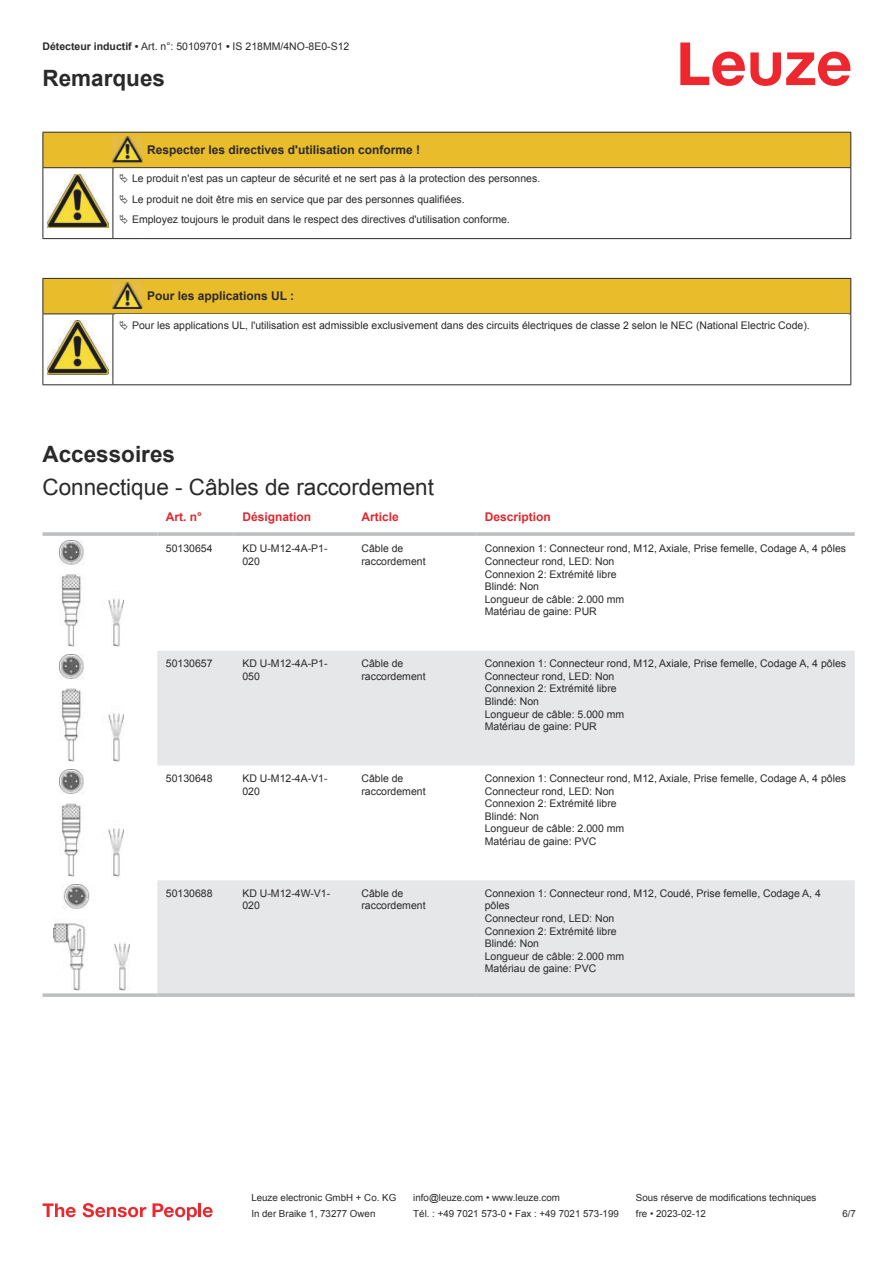
<style>
.page{position:relative;width:893px;height:1263px;background:#fff}
.page>*{position:absolute;margin:0;border:0;box-sizing:border-box;transform-origin:0 0}
.t1{font:22.5px "Arial";color:#2b292a}
.t2{font:700 22.5px "Arial";color:#2b292a}
.t3{font:700 12px "Arial";color:#2b292a}
.t4{font:700 12px "Arial";color:#db2a30}
.t5{font:10.5px/12.6px "Arial";color:#2b292a}
.t6{font:9.75px "Arial";color:#2b292a}
.s1{font-weight:700}
</style>
<div class="page">
<svg style="left:680px;top:43px;width:170px;height:43px"></svg>
<svg style="left:157px;top:651px;width:698px;height:342px;fill:#e6e7e9"></svg>
<svg style="left:43px;top:532px;width:114px;height:4px"></svg>
<hr style="left:157px;top:532px;width:77px;height:4px;background:#c6c7c9">
<svg style="left:234px;top:532px;width:119px;height:4px"></svg>
<svg style="left:353px;top:532px;width:123px;height:4px"></svg>
<hr style="left:476px;top:532px;width:379px;height:4px;background:#c6c7c9">
<svg style="left:43px;top:993px;width:114px;height:4px"></svg>
<hr style="left:157px;top:993px;width:77px;height:4px;background:#bdbfc1">
<hr style="left:234px;top:993px;width:119px;height:4px;background:#bdbfc1">
<svg style="left:353px;top:993px;width:123px;height:4px"></svg>
<hr style="left:476px;top:993px;width:379px;height:4px;background:#bdbfc1">
<img style="left:59px;top:540px;width:65px;height:106px">
<img style="left:59px;top:655px;width:65px;height:106px">
<img style="left:59px;top:770px;width:65px;height:106px">
<img style="left:54px;top:884px;width:75px;height:107px">
<svg style="left:43px;top:1203px;width:33px;height:14px"></svg>
<svg style="left:83px;top:1203px;width:63px;height:14px"></svg>
<svg style="left:153px;top:1203px;width:44px;height:17px"></svg>
<hr style="left:198px;top:1203px;width:3px;height:14px;background:#ed272d">
<svg style="left:203px;top:1207px;width:10px;height:10px"></svg>
<hr style="left:43px;top:238px;width:70px;height:1px;background:#2b292a">
<hr style="left:113px;top:238px;width:30px;height:1px;background:#2b292a">
<hr style="left:143px;top:238px;width:708px;height:1px;background:#2b292a">
<div style="left:44px;top:279px;width:806px;height:34px;background:#e8bc2a"></div>
<hr style="left:43px;top:278px;width:70px;height:1px;background:#2b292a">
<hr style="left:43px;top:279px;width:1px;height:34px;background:#2b292a">
<hr style="left:43px;top:313px;width:70px;height:1px;background:#2b292a">
<hr style="left:113px;top:278px;width:30px;height:1px;background:#2b292a">
<hr style="left:113px;top:313px;width:30px;height:1px;background:#2b292a">
<hr style="left:143px;top:278px;width:708px;height:1px;background:#2b292a">
<hr style="left:850px;top:279px;width:1px;height:34px;background:#2b292a">
<hr style="left:143px;top:313px;width:708px;height:1px;background:#2b292a">
<hr style="left:43px;top:314px;width:1px;height:66px;background:#2b292a">
<hr style="left:113px;top:314px;width:1px;height:66px;background:#2b292a">
<hr style="left:850px;top:314px;width:1px;height:66px;background:#2b292a">
<hr style="left:43px;top:384px;width:70px;height:1px;background:#2b292a">
<hr style="left:113px;top:384px;width:30px;height:1px;background:#2b292a">
<hr style="left:143px;top:384px;width:708px;height:1px;background:#2b292a">
<img style="left:113px;top:283px;width:30px;height:26px">
<img style="left:47px;top:320px;width:61px;height:54px">
<svg style="left:43px;top:132px;width:808px;height:106px"></svg>
<p class="t5" style="left:43px;top:41px;width:308px"><span class="s1">Détecteur inductif •</span> Art. n°: 50109701 <span class="s1">•</span> IS 218MM/4NO-8E0-S12</p>
<h1 class="t2" style="left:43px;top:69px;width:124px">Remarques</h1>
<p class="t3" style="left:147px;top:145px;width:274px">Respecter les directives d'utilisation conforme !</p>
<p class="t5" style="left:132px;top:170px;width:410px;line-height:20.2px">Le produit n'est pas un capteur de sécurité et ne sert pas à la protection des personnes.<br>Le produit ne doit être mis en service que par des personnes qualifiées.<br>Employez toujours le produit dans le respect des directives d'utilisation conforme.</p>
<p class="t3" style="left:147px;top:291px;width:149px">Pour les applications UL :</p>
<p class="t5" style="left:132px;top:320px;width:679px">Pour les applications UL, l'utilisation est admissible exclusivement dans des circuits électriques de classe 2 selon le NEC (National Electric Code).</p>
<h1 class="t2" style="left:43px;top:445px;width:134px">Accessoires</h1>
<h1 class="t1" style="left:43px;top:478px;width:393px">Connectique - Câbles de raccordement</h1>
<p class="t4" style="left:166px;top:512px;width:38px">Art. n°</p>
<p class="t4" style="left:242px;top:512px;width:70px">Désignation</p>
<p class="t4" style="left:361px;top:512px;width:39px">Article</p>
<p class="t4" style="left:485px;top:512px;width:68px">Description</p>
<p class="t5" style="left:166px;top:543px;width:48px">50130654</p>
<p class="t5" style="left:242px;top:543px;width:87px">KD U-M12-4A-P1-<br>020</p>
<p class="t5" style="left:361px;top:543px;width:66px">Câble de raccordement</p>
<p class="t5" style="left:485px;top:543px;width:363px">Connexion 1: Connecteur rond, M12, Axiale, Prise femelle, Codage A, 4 pôles<br>Connecteur rond, LED: Non<br>Connexion 2: Extrémité libre<br>Blindé: Non<br>Longueur de câble: 2.000 mm<br>Matériau de gaine: PUR</p>
<p class="t5" style="left:166px;top:658px;width:48px">50130657</p>
<p class="t5" style="left:242px;top:658px;width:87px">KD U-M12-4A-P1-<br>050</p>
<p class="t5" style="left:361px;top:658px;width:66px">Câble de raccordement</p>
<p class="t5" style="left:485px;top:658px;width:363px">Connexion 1: Connecteur rond, M12, Axiale, Prise femelle, Codage A, 4 pôles<br>Connecteur rond, LED: Non<br>Connexion 2: Extrémité libre<br>Blindé: Non<br>Longueur de câble: 5.000 mm<br>Matériau de gaine: PUR</p>
<p class="t5" style="left:166px;top:773px;width:48px">50130648</p>
<p class="t5" style="left:242px;top:773px;width:87px">KD U-M12-4A-V1-<br>020</p>
<p class="t5" style="left:361px;top:773px;width:66px">Câble de raccordement</p>
<p class="t5" style="left:485px;top:773px;width:363px">Connexion 1: Connecteur rond, M12, Axiale, Prise femelle, Codage A, 4 pôles<br>Connecteur rond, LED: Non<br>Connexion 2: Extrémité libre<br>Blindé: Non<br>Longueur de câble: 2.000 mm<br>Matériau de gaine: PVC</p>
<p class="t5" style="left:166px;top:888px;width:48px">50130688</p>
<p class="t5" style="left:242px;top:888px;width:89px">KD U-M12-4W-V1-<br>020</p>
<p class="t5" style="left:361px;top:888px;width:66px">Câble de raccordement</p>
<p class="t5" style="left:485px;top:888px;width:338px">Connexion 1: Connecteur rond, M12, Coudé, Prise femelle, Codage A, 4 pôles<br>Connecteur rond, LED: Non<br>Connexion 2: Extrémité libre<br>Blindé: Non<br>Longueur de câble: 2.000 mm<br>Matériau de gaine: PVC</p>
<p class="t6" style="left:251px;top:1194px;width:146px">Leuze electronic GmbH + Co. KG</p>
<p class="t6" style="left:413px;top:1194px;width:148px">info@leuze.com • www.leuze.com</p>
<p class="t6" style="left:636px;top:1194px;width:182px">Sous réserve de modifications techniques</p>
<p class="t6" style="left:251px;top:1210px;width:126px">In der Braike 1, 73277 Owen</p>
<p class="t6" style="left:413px;top:1210px;width:207px">Tél. : +49 7021 573-0 • Fax : +49 7021 573-199</p>
<p class="t6" style="left:636px;top:1210px;width:72px">fre • 2023-02-12</p>
<p class="t6" style="left:842px;top:1210px;width:15px">6 /7</p>
</div>
